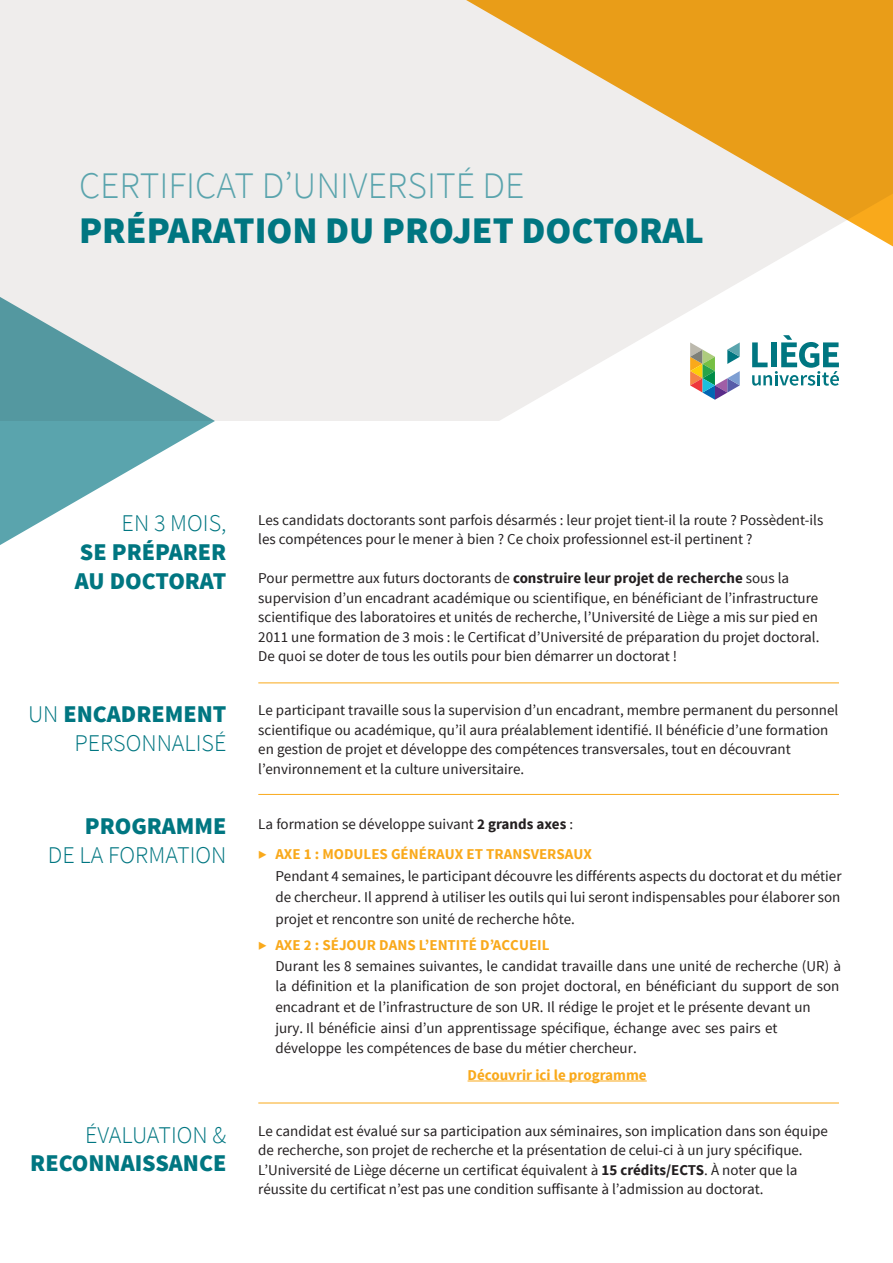
<style>
.page{position:relative;width:893px;height:1263px;background:#fff}
.page>*{position:absolute;margin:0;border:0;box-sizing:border-box;transform-origin:0 0}
.t1{font:900 37.5px "Source Sans Pro";color:#007681}
.t2{font:300 37.5px "Source Sans Pro";color:#5aa4ad}
.t3{font:300 24px/28.8px "Source Sans Pro";color:#007681;text-align:right}
.t4{font:900 24px/28.8px "Source Sans Pro";color:#007681}
.t5{font:15px/19.5px "Source Sans Pro";color:#231f20}
.t6{font:700 15px/30.8px "Source Sans Pro";color:#f9a91b}
.s1{font-weight:900}
.s2{font-weight:700}
.s3{font-weight:400;color:#231f20}
.s4{color:#231f20}
.s5{font-weight:400}
.s6{color:#f9a91b}
.s7{font-weight:700;color:#f9a91b}
</style>
<div class="page">
<div style="left:0;top:0;width:893px;height:421px;background:#efedec"></div>
<svg style="left:0;top:297px;width:215px;height:248px"></svg>
<svg style="left:500px;top:289px;width:393px;height:132px;fill:#fff"></svg>
<hr style="left:468px;top:1080px;width:179px;height:1px;background:#f9a91b">
<svg style="left:690px;top:342px;width:50px;height:58px;background:#b7c1b7"></svg>
<svg style="left:752px;top:335px;width:87px;height:51px;background:#9fcbcf"></svg>
<hr style="left:258px;top:794px;width:581px;height:1px;background:#f9a91b">
<hr style="left:258px;top:682px;width:581px;height:1px;background:#f9a91b">
<hr style="left:258px;top:1102px;width:581px;height:1px;background:#f9a91b">
<svg style="left:466px;top:0;width:427px;height:289px"></svg>
<h1 class="t2" style="left:79px;top:162px;width:447px">CERTIFICAT D’UNIVERSITÉ DE</h1>
<h1 class="t1" style="left:79px;top:206px;width:627px">PRÉPARATION DU PROJET DOCTORAL</h1>
<h2 class="t3" style="left:122px;top:509px;width:106px">EN 3 MOIS,</h2>
<h2 class="t4" style="left:75px;top:539px;width:153px">SE PRÉPARER<br>AU DOCTORAT</h2>
<h2 class="t3" style="left:28px;top:699px;width:200px">UN <span class="s1">ENCADREMENT<br></span>PERSONNALISÉ</h2>
<p class="t5" style="left:258px;top:510px;width:566px">Les candidats doctorants sont parfois désarmés : leur projet tient-il la route ? Possèdent-ils les compétences pour le mener à bien ? Ce choix professionnel est-il pertinent ?</p>
<p class="t5" style="left:258px;top:569px;width:563px">Pour permettre aux futurs doctorants de <span class="s2">construire leur projet de recherche</span> sous la supervision d’un encadrant académique ou scientifique, en bénéficiant de l’infrastructure scientifique des laboratoires et unités de recherche, l’Université de Liège a mis sur pied en 2011 une formation de 3 mois : le Certificat d’Université de préparation du projet doctoral.<br>De quoi se doter de tous les outils pour bien démarrer un doctorat !</p>
<p class="t5" style="left:258px;top:700px;width:582px">Le participant travaille sous la supervision d’un encadrant, membre permanent du personnel scientifique ou académique, qu’il aura préalablement identifié. Il bénéficie d’une formation en gestion de projet et développe des compétences transversales, tout en découvrant l’environnement et la culture universitaire.</p>
<h2 class="t4" style="left:85px;top:813px;width:143px">PROGRAMME</h2>
<h2 class="t3" style="left:48px;top:841px;width:180px">DE LA FORMATION</h2>
<p class="t6" style="left:258px;top:809px;width:335px"><span class="s3">La formation se développe suivant</span> <span class="s4">2 grands axes</span> <span class="s3">:<br></span><span class="s5">▶</span> AXE 1 : MODULES GÉNÉRAUX ET TRANSVERSAUX</p>
<p class="t5" style="left:275px;top:865px;width:568px;line-height:21.5px;text-align:justify">Pendant 4 semaines, le participant découvre les différents aspects du doctorat et du métier de chercheur. Il apprend à utiliser les outils qui lui seront indispensables pour élaborer son projet et rencontre son unité de recherche hôte.</p>
<p class="t5" style="left:275px;top:935px;width:567px;line-height:20.7px;text-indent:-17px"><span class="s6">▶</span> <span class="s7">AXE 2 : SÉJOUR DANS L’ENTITÉ D’ACCUEIL<br></span>Durant les 8 semaines suivantes, le candidat travaille dans une unité de recherche (UR) à la définition et la planification de son projet doctoral, en bénéficiant du support de son encadrant et de l’infrastructure de son UR. Il rédige le projet et le présente devant un jury. Il bénéficie ainsi d’un apprentissage spécifique, échange avec ses pairs et développe les compétences de base du métier chercheur.</p>
<p class="t6" style="left:468px;top:1060px;width:181px">Découvrir ici le programme</p>
<h2 class="t3" style="left:85px;top:1120px;width:143px">ÉVALUATION &amp;</h2>
<h2 class="t4" style="left:30px;top:1150px;width:198px">RECONNAISSANCE</h2>
<p class="t5" style="left:258px;top:1121px;width:571px">Le candidat est évalué sur sa participation aux séminaires, son implication dans son équipe de recherche, son projet de recherche et la présentation de celui-ci à un jury spécifique.<br>L’Université de Liège décerne un certificat équivalent à <span class="s2">15 crédits/ECTS</span>. À noter que la réussite du certificat n’est pas une condition suffisante à l’admission au doctorat.</p>
</div>
